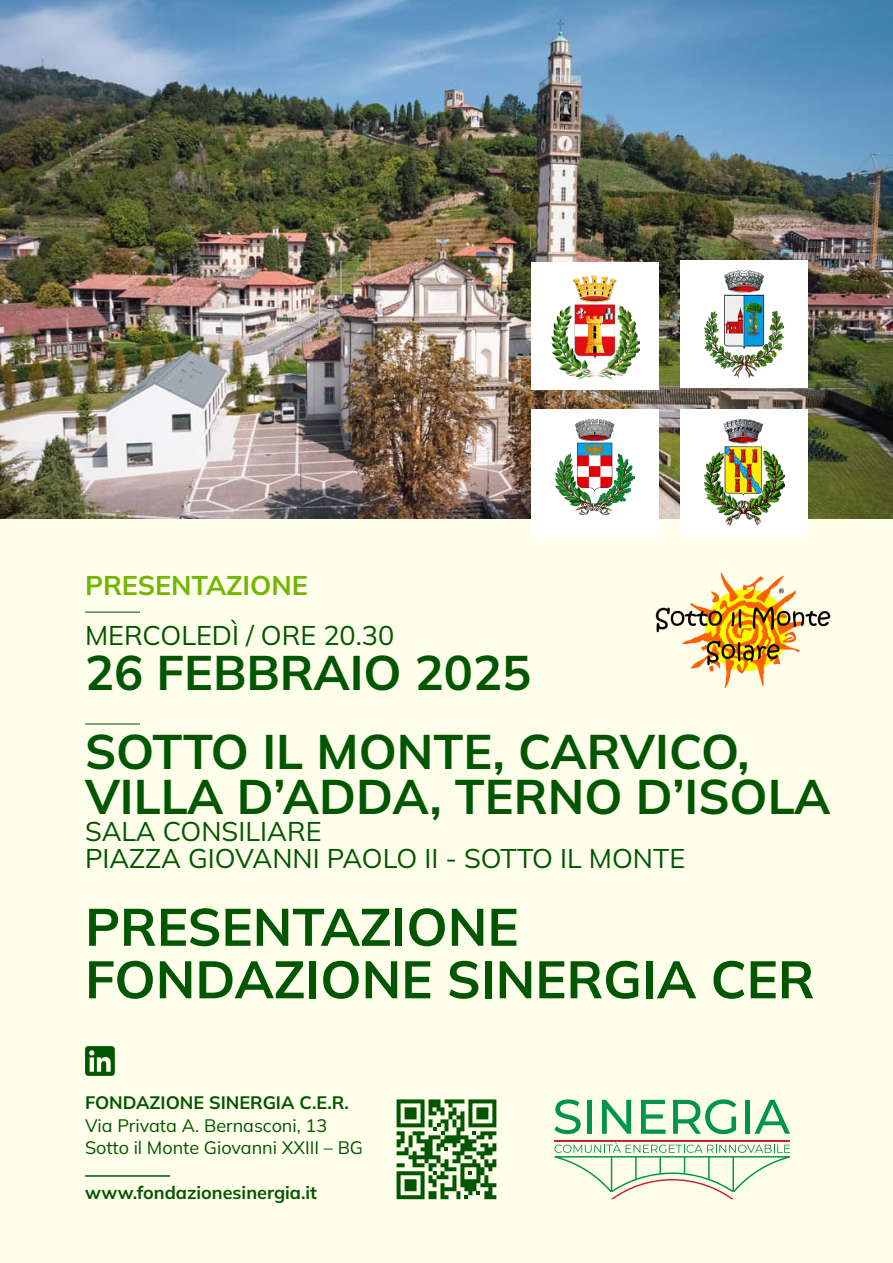
<style>
.page{position:relative;width:893px;height:1263px;background:#fffeeb}
.page>*{position:absolute;margin:0;border:0;box-sizing:border-box;transform-origin:0 0}
.t1{font:700 52.5px/52.5px "Mulish";color:#015601}
.t2{font:700 48.45px/79.5px "Mulish";color:#015601}
.t3{font:27px/27px "Mulish";color:#015601}
.t4{font:700 27px "Mulish";color:#72b600}
.t5{font:18px/22.5px "Mulish";color:#015601}
.t6{font:700 18px "Mulish";color:#015601}
</style>
<div class="page">
<img style="left:0;top:0;width:893px;height:519px">
<hr style="left:85px;top:1175px;width:85px;height:2px;background:#015601">
<svg style="left:397px;top:1099px;width:99px;height:100px"></svg>
<hr style="left:85px;top:612px;width:55px;height:1px;background:#015601">
<hr style="left:85px;top:723px;width:55px;height:1px;background:#015601">
<svg style="left:85px;top:1046px;width:30px;height:30px"></svg>
<svg style="left:554px;top:1099px;width:27px;height:35px"></svg>
<div style="left:587px;top:1100px;width:5px;height:34px;background:#00944d"></div>
<svg style="left:602px;top:1100px;width:29px;height:34px"></svg>
<svg style="left:641px;top:1100px;width:25px;height:34px"></svg>
<svg style="left:673px;top:1099px;width:63px;height:35px"></svg>
<div style="left:745px;top:1100px;width:5px;height:34px;background:#00944d"></div>
<svg style="left:754px;top:1100px;width:36px;height:34px"></svg>
<hr style="left:554px;top:1140px;width:236px;height:1px;background:#c8242b">
<svg style="left:554px;top:1142px;width:236px;height:57px"></svg>
<div style="left:531px;top:262px;width:128px;height:128px;background:#fff"></div>
<img style="left:551px;top:275px;width:88px;height:104px">
<div style="left:680px;top:260px;width:128px;height:128px;background:#fff"></div>
<img style="left:704px;top:271px;width:80px;height:106px">
<div style="left:680px;top:409px;width:128px;height:128px;background:#fff"></div>
<img style="left:704px;top:420px;width:80px;height:106px">
<img style="left:655px;top:572px;width:176px;height:117px">
<div style="left:531px;top:409px;width:128px;height:128px;background:#fff"></div>
<img style="left:556px;top:420px;width:79px;height:95px">
<p class="t4" style="left:85px;top:567px;width:224px">PRESENTAZIONE</p>
<p class="t3" style="left:85px;top:621px;width:311px">MERCOLEDÌ / ORE 20.30</p>
<h2 class="t2" style="left:85px;top:631px;width:666px">26 FEBBRAIO 2025<br>SOTTO IL MONTE, CARVICO,</h2>
<h2 class="t2" style="left:85px;top:755px;width:747px">VILLA D’ADDA, TERNO D’ISOLA</h2>
<p class="t3" style="left:85px;top:817px;width:602px">SALA CONSILIARE<br>PIAZZA GIOVANNI PAOLO II - SOTTO IL MONTE</p>
<h1 class="t1" style="left:85px;top:899px;width:731px">PRESENTAZIONE<br>FONDAZIONE SINERGIA CER</h1>
<p class="t6" style="left:85px;top:1090px;width:265px">FONDAZIONE SINERGIA C.E.R.</p>
<p class="t5" style="left:85px;top:1113px;width:280px">Via Privata A. Bernasconi, 13<br>Sotto il Monte Giovanni XXIII – BG</p>
<p class="t6" style="left:85px;top:1180px;width:233px">www.fondazionesinergia.it</p>
</div>
